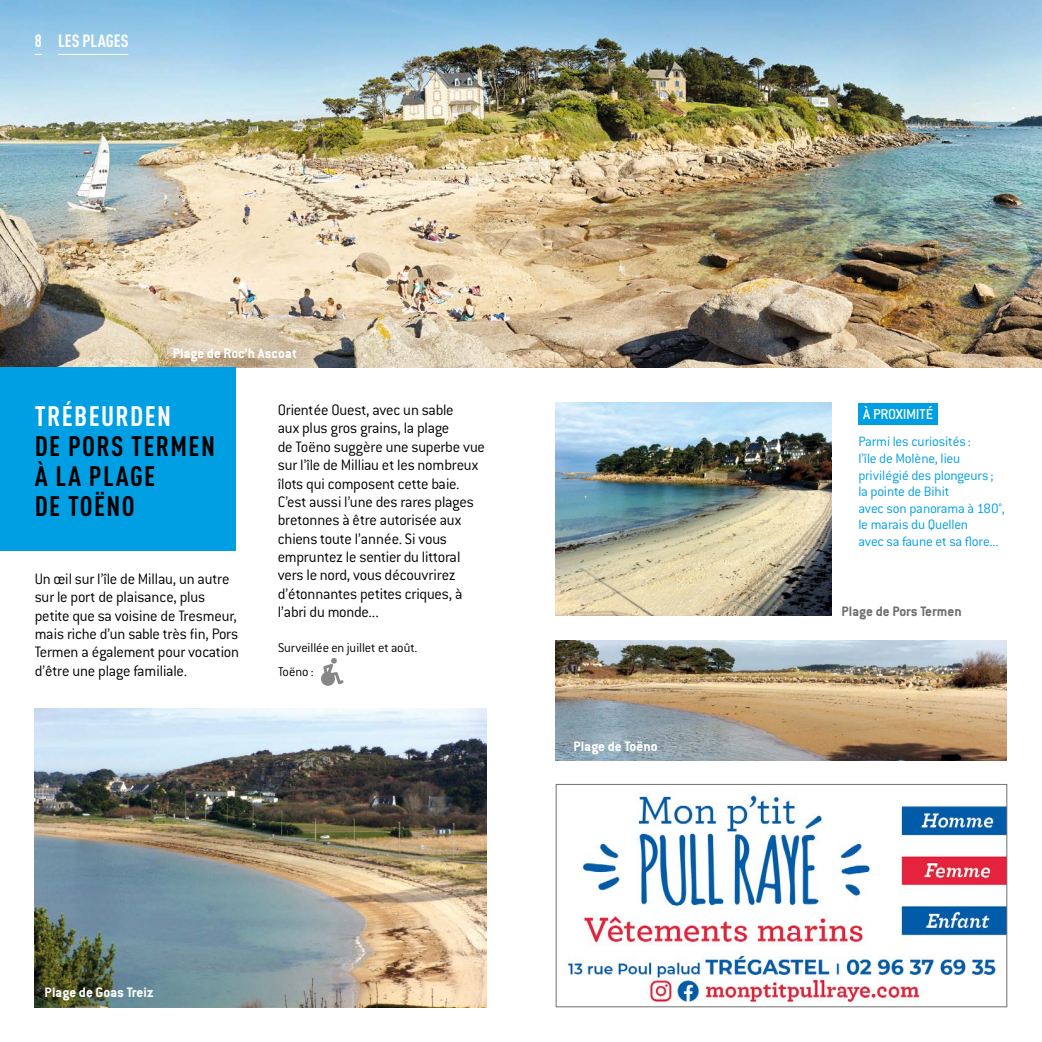
<style>
.page{position:relative;width:1042px;height:1042px;background:#fff}
.page>*{position:absolute;margin:0;border:0;box-sizing:border-box;transform-origin:0 0}
.t1{font:700 27.82px/29.9px "DIN Cond";letter-spacing:.05em;color:#000}
.t2{font:700 27.82px "DIN Cond";letter-spacing:.05em;color:#fff}
.t3{font:700 17.5px "DIN Cond";color:#fff}
.t4{font:300 16.62px/18.4px "Conduit ITC";letter-spacing:-.015em;color:#000}
.t5{font:500 15.75px "Conduit ITC";letter-spacing:-.015em;color:#fff}
.t6{font:700 15.05px "Conduit ITC";color:#fff}
.t7{font:700 15.05px "Conduit ITC";color:#706f6f}
.t8{font:300 14.88px/16.6px "Conduit ITC";letter-spacing:-.015em;color:#009fe3}
.t9{font:300 14px/24.2px "Conduit ITC";color:#000}
</style>
<div class="page">
<img style="left:556px;top:402px;width:275px;height:213px">
<img style="left:0;top:0;width:1042px;height:367px">
<div style="left:0;top:368px;width:236px;height:183px;background:#009fe3"></div>
<div style="left:858px;top:403px;width:80px;height:22px;background:#009fe3"></div>
<img style="left:565px;top:793px;width:440px;height:212px">
<div style="left:556px;top:784px;width:451px;height:223px;border:1px solid #706f6f"></div>
<img style="left:556px;top:640px;width:450px;height:120px">
<hr style="left:58px;top:54px;width:70px;height:1px;background:#fff">
<svg style="left:321px;top:658px;width:23px;height:28px"></svg>
<img style="left:35px;top:709px;width:451px;height:298px">
<p class="t3" style="left:35px;top:31px;width:95px">8 LES PLAGES</p>
<p class="t6" style="left:173px;top:344px;width:126px">Plage de Roc’h Ascoat</p>
<h1 class="t2" style="left:35px;top:399px;width:138px">TRÉBEURDEN</h1>
<h1 class="t1" style="left:35px;top:430px;width:182px">DE PORS TERMEN<br>À LA PLAGE<br>DE TOËNO</h1>
<p class="t4" style="left:35px;top:569px;width:206px">Un œil sur l’île de Millau, un autre sur le port de plaisance, plus petite que sa voisine de Tresmeur, mais riche d’un sable très fin, Pors<br>Termen a également pour vocation d’être une plage familiale.</p>
<p class="t4" style="left:278px;top:401px;width:209px">Orientée Ouest, avec un sable<br>aux plus gros grains, la plage<br>de Toëno suggère une superbe vue sur l’île de Milliau et les nombreux îlots qui composent cette baie.<br>C’est aussi l’une des rares plages bretonnes à être autorisée aux chiens toute l’année. Si vous empruntez le sentier du littoral vers le nord, vous découvrirez d’étonnantes petites criques, à l’abri du monde...</p>
<p class="t9" style="left:278px;top:636px;width:141px">Surveillée en juillet et août.<br>Toëno :</p>
<p class="t6" style="left:573px;top:737px;width:85px">Plage de Toëno</p>
<p class="t6" style="left:45px;top:983px;width:110px">Plage de Goas Treiz</p>
<p class="t5" style="left:863px;top:405px;width:72px">À PROXIMITÉ</p>
<p class="t8" style="left:858px;top:433px;width:148px">Parmi les curiosités :<br>l’île de Molène, lieu privilégié des plongeurs ; la pointe de Bihit<br>avec son panorama à 180°, le marais du Quellen<br>avec sa faune et sa flore...</p>
<p class="t7" style="left:841px;top:602px;width:122px">Plage de Pors Termen</p>
</div>
